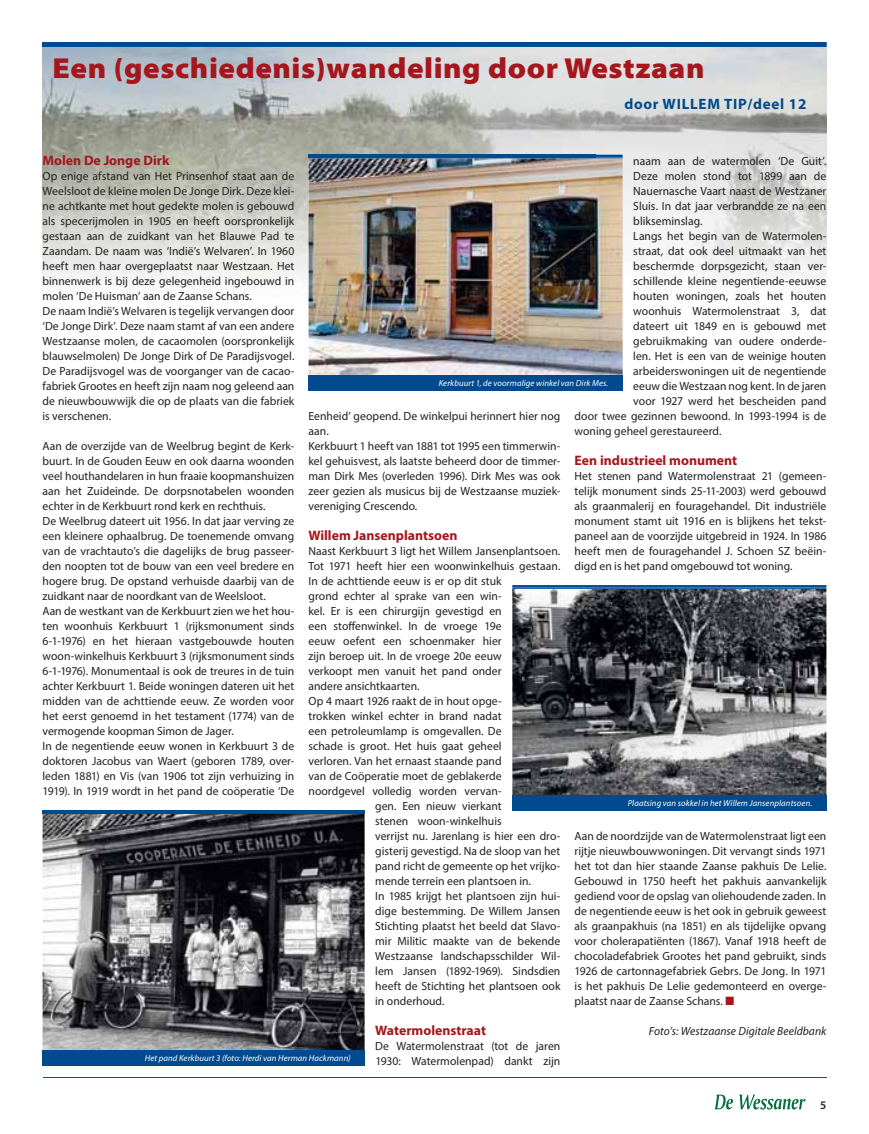
<style>
.page{position:relative;width:869px;height:1134px;background:#fff}
.page>*{position:absolute;margin:0;border:0;box-sizing:border-box;transform-origin:0 0}
.t1{font:900 semi-expanded 29px "Myriad Pro";letter-spacing:.02em;color:#a4171c}
.t2{font:700 15px "Myriad Pro";letter-spacing:.05em;color:#004a8d}
.t3{font:700 13.75px "Myriad Pro";color:#a4171c}
.t4{font:11.88px/15px "Myriad Pro";color:#231f20}
.t5{font:italic 11.88px "Myriad Pro";letter-spacing:.005em;color:#231f20}
.t6{font:600 11.62px "Myriad Pro";color:#231f20}
.t7{font:italic 8.75px "Myriad Pro";letter-spacing:.01em;color:#fff}
</style>
<div class="page">
<hr style="left:43px;top:1077px;width:783px;height:1px;background:#00713d">
<svg style="left:714px;top:1094px;width:18px;height:15px"></svg>
<svg style="left:739px;top:1094px;width:66px;height:15px"></svg>
<svg style="left:43px;top:47px;width:783px;height:258px"></svg>
<div style="left:43px;top:42px;width:783px;height:5px;background:#004a8d"></div>
<img style="left:308px;top:155px;width:314px;height:220px">
<div style="left:308px;top:375px;width:314px;height:15px;background:#004a8d"></div>
<img style="left:512px;top:589px;width:314px;height:206px">
<div style="left:512px;top:795px;width:314px;height:15px;background:#004a8d"></div>
<hr style="left:512px;top:585px;width:314px;height:2px;background:#004c8e">
<img style="left:512px;top:587px;width:314px;height:2px">
<img style="left:43px;top:814px;width:321px;height:236px">
<div style="left:43px;top:1050px;width:321px;height:15px;background:#004a8d"></div>
<svg style="left:43px;top:810px;width:321px;height:1px"></svg>
<img style="left:43px;top:811px;width:321px;height:3px">
<h1 class="t1" style="left:53px;top:51px;width:653px">Een (geschiedenis)wandeling door Westzaan</h1>
<p class="t2" style="left:624px;top:94px;width:183px">door WILLEM TIP/deel 12</p>
<p class="t3" style="left:43px;top:151px;width:128px">Molen De Jonge Dirk</p>
<p class="t4" style="left:43px;top:168px;width:253px">Op enige afstand van Het Prinsenhof staat aan de Weelsloot de kleine molen De Jonge Dirk. Deze klei&shy;ne achtkante met hout gedekte molen is gebouwd als specerijmolen in 1905 en heeft oorspronkelijk gestaan aan de zuidkant van het Blauwe Pad te Zaandam. De naam was ‘Indië’s Welvaren’. In 1960 heeft men haar overgeplaatst naar Westzaan. Het binnenwerk is bij deze gelegenheid ingebouwd in molen ‘De Huisman’ aan de Zaanse Schans.<br>De naam Indië’s Welvaren is tegelijk vervangen door ‘De Jonge Dirk’. Deze naam stamt af van een andere Westzaanse molen, de cacaomolen (oorspronkelijk blauwselmolen) De Jonge Dirk of De Paradijsvogel.<br>De Paradijsvogel was de voorganger van de cacao&shy;fabriek Grootes en heeft zijn naam nog geleend aan de nieuwbouwwijk die op de plaats van die fabriek is verschenen.</p>
<p class="t4" style="left:43px;top:438px;width:253px">Aan de overzijde van de Weelbrug begint de Kerk&shy;buurt. In de Gouden Eeuw en ook daarna woonden veel houthandelaren in hun fraaie koopmanshuizen aan het Zuideinde. De dorpsnotabelen woonden echter in de Kerkbuurt rond kerk en rechthuis.<br>De Weelbrug dateert uit 1956. In dat jaar verving ze een kleinere ophaalbrug. De toenemende omvang van de vrachtauto’s die dagelijks de brug passeer&shy;den noopten tot de bouw van een veel bredere en hogere brug. De opstand verhuisde daarbij van de zuidkant naar de noordkant van de Weelsloot.<br>Aan de westkant van de Kerkbuurt zien we het hou&shy;ten woonhuis Kerkbuurt 1 (rijksmonument sinds 6-1-1976) en het hieraan vastgebouwde houten woon-winkelhuis Kerkbuurt 3 (rijksmonument sinds 6-1-1976). Monumentaal is ook de treures in de tuin achter Kerkbuurt 1. Beide woningen dateren uit het midden van de achttiende eeuw. Ze worden voor het eerst genoemd in het testament (1774) van de vermogende koopman Simon de Jager.<br>In de negentiende eeuw wonen in Kerkbuurt 3 de doktoren Jacobus van Waert (geboren 1789, over&shy;leden 1881) en Vis (van 1906 tot zijn verhuizing in 1919). In 1919 wordt in het pand de coöperatie ‘De</p>
<p class="t4" style="left:633px;top:153px;width:194px">naam aan de watermolen ‘De Guit’.</p>
<p class="t4" style="left:633px;top:168px;width:194px">Deze molen stond tot 1899 aan de</p>
<p class="t4" style="left:633px;top:183px;width:194px">Nauernasche Vaart naast de Westzaner</p>
<p class="t4" style="left:633px;top:198px;width:194px">Sluis. In dat jaar verbrandde ze na een</p>
<p class="t4" style="left:633px;top:213px;width:71px">blikseminslag.</p>
<p class="t4" style="left:633px;top:228px;width:194px">Langs het begin van de Watermolen-</p>
<p class="t4" style="left:633px;top:243px;width:194px">straat, dat ook deel uitmaakt van het</p>
<p class="t4" style="left:633px;top:258px;width:194px">beschermde dorpsgezicht, staan ver-</p>
<p class="t4" style="left:633px;top:273px;width:194px">schillende kleine negentiende-eeuwse</p>
<p class="t4" style="left:633px;top:288px;width:194px">houten woningen, zoals het houten</p>
<p class="t4" style="left:633px;top:303px;width:194px">woonhuis Watermolenstraat 3, dat</p>
<p class="t4" style="left:633px;top:318px;width:194px">dateert uit 1849 en is gebouwd met</p>
<p class="t4" style="left:633px;top:333px;width:194px">gebruikmaking van oudere onderde-</p>
<p class="t4" style="left:633px;top:348px;width:194px">len. Het is een van de weinige houten</p>
<p class="t4" style="left:633px;top:363px;width:194px">arbeiderswoningen uit de negentiende</p>
<p class="t4" style="left:633px;top:378px;width:194px">eeuw die Westzaan nog kent. In de jaren</p>
<p class="t4" style="left:633px;top:393px;width:194px">voor 1927 werd het bescheiden pand</p>
<p class="t4" style="left:574px;top:408px;width:253px">door twee gezinnen bewoond. In 1993-1994 is de</p>
<p class="t4" style="left:574px;top:423px;width:148px">woning geheel gerestaureerd.</p>
<p class="t3" style="left:574px;top:451px;width:164px">Een industrieel monument</p>
<p class="t4" style="left:574px;top:468px;width:253px;text-align:justify">Het stenen pand Watermolenstraat 21 (gemeen&shy;telijk monument sinds 25-11-2003) werd gebouwd als graanmalerij en fouragehandel. Dit industriële monument stamt uit 1916 en is blijkens het tekst&shy;paneel aan de voorzijde uitgebreid in 1924. In 1986 heeft men de fouragehandel J. Schoen SZ beëin&shy;digd en is het pand omgebouwd tot woning.</p>
<p class="t7" style="left:438px;top:377px;width:171px">Kerkbuurt 1, de voormalige winkel van Dirk Mes.</p>
<p class="t4" style="left:308px;top:408px;width:253px">Eenheid’ geopend. De winkelpui herinnert hier nog aan.<br>Kerkbuurt 1 heeft van 1881 tot 1995 een timmerwin&shy;kel gehuisvest, als laatste beheerd door de timmer&shy;man Dirk Mes (overleden 1996). Dirk Mes was ook zeer gezien als musicus bij de Westzaanse muziek&shy;vereniging Crescendo.</p>
<p class="t3" style="left:308px;top:526px;width:150px">Willem Jansenplantsoen</p>
<p class="t4" style="left:308px;top:543px;width:253px">Naast Kerkbuurt 3 ligt het Willem Jansenplantsoen.</p>
<p class="t4" style="left:308px;top:558px;width:253px">Tot 1971 heeft hier een woonwinkelhuis gestaan.</p>
<p class="t4" style="left:308px;top:573px;width:194px">In de achttiende eeuw is er op dit stuk</p>
<p class="t4" style="left:308px;top:588px;width:194px">grond echter al sprake van een win-</p>
<p class="t4" style="left:308px;top:603px;width:194px">kel. Er is een chirurgijn gevestigd en</p>
<p class="t4" style="left:308px;top:618px;width:194px">een stoffenwinkel. In de vroege 19e</p>
<p class="t4" style="left:308px;top:633px;width:194px">eeuw oefent een schoenmaker hier</p>
<p class="t4" style="left:308px;top:648px;width:194px">zijn beroep uit. In de vroege 20e eeuw</p>
<p class="t4" style="left:308px;top:663px;width:194px">verkoopt men vanuit het pand onder</p>
<p class="t4" style="left:308px;top:678px;width:112px">andere ansichtkaarten.</p>
<p class="t4" style="left:308px;top:693px;width:194px">Op 4 maart 1926 raakt de in hout opge-</p>
<p class="t4" style="left:308px;top:708px;width:194px">trokken winkel echter in brand nadat</p>
<p class="t4" style="left:308px;top:723px;width:194px">een petroleumlamp is omgevallen. De</p>
<p class="t4" style="left:308px;top:738px;width:194px">schade is groot. Het huis gaat geheel</p>
<p class="t4" style="left:308px;top:753px;width:194px">verloren. Van het ernaast staande pand</p>
<p class="t4" style="left:308px;top:768px;width:194px">van de Coöperatie moet de geblakerde</p>
<p class="t4" style="left:308px;top:783px;width:194px">noordgevel volledig worden vervan-</p>
<p class="t4" style="left:375px;top:798px;width:128px">gen. Een nieuw vierkant</p>
<p class="t4" style="left:375px;top:813px;width:128px">stenen woon-winkelhuis</p>
<p class="t4" style="left:375px;top:828px;width:186px">verrijst nu. Jarenlang is hier een dro-</p>
<p class="t4" style="left:375px;top:843px;width:186px">gisterij gevestigd. Na de sloop van het</p>
<p class="t4" style="left:375px;top:858px;width:186px">pand richt de gemeente op het vrijko-</p>
<p class="t4" style="left:375px;top:873px;width:157px">mende terrein een plantsoen in.</p>
<p class="t4" style="left:375px;top:888px;width:186px">In 1985 krijgt het plantsoen zijn hui-</p>
<p class="t4" style="left:375px;top:903px;width:186px">dige bestemming. De Willem Jansen</p>
<p class="t4" style="left:375px;top:918px;width:187px">Stichting plaatst het beeld dat Slavo-</p>
<p class="t4" style="left:375px;top:933px;width:186px">mir Militic maakte van de bekende</p>
<p class="t4" style="left:375px;top:948px;width:186px">Westzaanse landschapsschilder Wil-</p>
<p class="t4" style="left:375px;top:963px;width:186px">lem Jansen (1892-1969). Sindsdien</p>
<p class="t4" style="left:375px;top:978px;width:187px">heeft de Stichting het plantsoen ook</p>
<p class="t4" style="left:375px;top:993px;width:71px">in onderhoud.</p>
<p class="t3" style="left:375px;top:1021px;width:112px">Watermolenstraat</p>
<p class="t4" style="left:375px;top:1038px;width:186px">De Watermolenstraat (tot de jaren<br>1930: Watermolenpad) dankt zijn</p>
<p class="t7" style="left:627px;top:797px;width:186px">Plaatsing van sokkel in het Willem Jansenplantsoen.</p>
<p class="t4" style="left:574px;top:828px;width:253px;text-align:justify">Aan de noordzijde van de Watermolenstraat ligt een rijtje nieuwbouwwoningen. Dit vervangt sinds 1971 het tot dan hier staande Zaanse pakhuis De Lelie.<br>Gebouwd in 1750 heeft het pakhuis aanvankelijk gediend voor de opslag van oliehoudende zaden. In de negentiende eeuw is het ook in gebruik geweest als graanpakhuis (na 1851) en als tijdelijke opvang voor cholerapatiënten (1867). Vanaf 1918 heeft de chocoladefabriek Grootes het pand gebruikt, sinds 1926 de cartonnagefabriek Gebrs. De Jong. In 1971 is het pakhuis De Lelie gedemonteerd en overge&shy;plaatst naar de Zaanse Schans.</p>
<p class="t5" style="left:648px;top:1024px;width:179px">Foto’s: Westzaanse Digitale Beeldbank</p>
<p class="t7" style="left:145px;top:1052px;width:207px">Het pand Kerkbuurt 3 (foto: Herdi van Herman Hackmann)</p>
<p class="t6" style="left:819px;top:1099px;width:8px">5</p>
</div>
